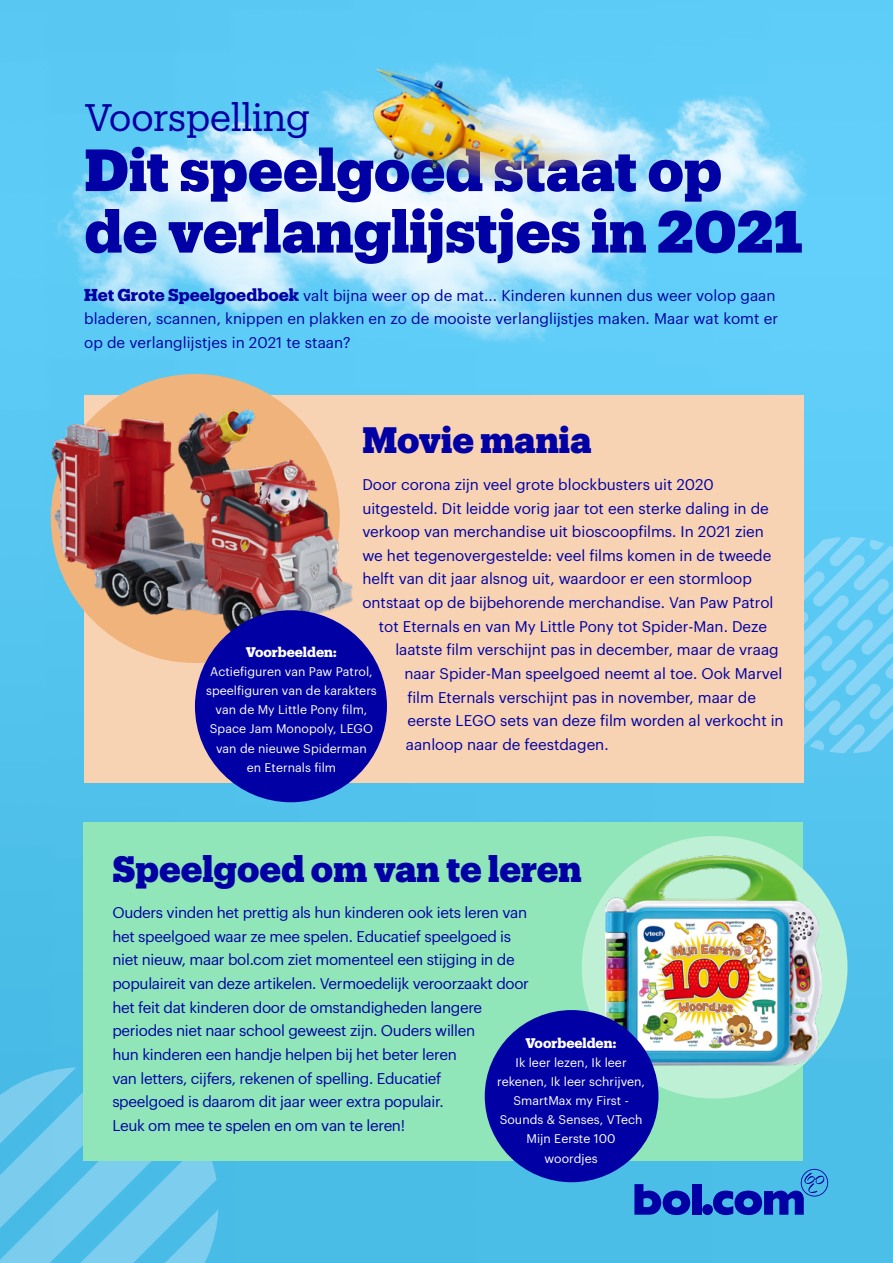
<style>
.page{position:relative;width:893px;height:1263px;background:#fff}
.page>*{position:absolute;margin:0;border:0;box-sizing:border-box;transform-origin:0 0}
.t1{font:900 58.2px/61.5px "Produkt";color:#0000a4}
.t2{font:37.5px "Produkt";color:#0000a4}
.t3{font:900 36px "Produkt";color:#0000a4}
.t4{font:15.15px/23.7px "Graphik";color:#0000a4}
.t5{font:15.15px/23.7px "Graphik";letter-spacing:-.02em;color:#0000a4}
.t6{font:700 13.65px "Produkt";color:#fff}
.t7{font:12.3px/19.2px "Graphik";letter-spacing:.005em;color:#fff;text-align:center}
.s1{font-family:"Produkt";font-weight:700;font-size:16.8px}
</style>
<div class="page">
<img style="left:0;top:0;width:893px;height:1263px">
<svg style="left:0;top:1067px;width:218px;height:196px;background:#68c6ea"></svg>
<svg style="left:804px;top:537px;width:89px;height:216px;background:#71cff4"></svg>
<div style="left:84px;top:395px;width:720px;height:388px;background:#f7d2b3"></div>
<div style="left:83px;top:822px;width:719px;height:339px;background:#90e6b8"></div>
<div style="left:51px;top:374px;width:289px;height:289px;background:#f1b37c;border-radius:50%"></div>
<div style="left:582px;top:836px;width:265px;height:262px;background:#bef0d5;border-radius:50%"></div>
<img style="left:51px;top:409px;width:302px;height:234px">
<img style="left:605px;top:855px;width:217px;height:214px">
<div style="left:485px;top:1010px;width:173px;height:172px;background:#0000a4;border-radius:50%"></div>
<img style="left:246px;top:64px;width:423px;height:165px">
<svg style="left:634px;top:1184px;width:56px;height:31px;background:#1d4bbe"></svg>
<div style="left:692px;top:1184px;width:9px;height:31px;background:#0000a4"></div>
<div style="left:702px;top:1204px;width:11px;height:11px;background:#0000a4;border-radius:50%"></div>
<svg style="left:713px;top:1169px;width:115px;height:46px;background:#3382d2"></svg>
<div style="left:195px;top:610px;width:192px;height:192px;background:#0000a4;border-radius:50%"></div>
<h2 class="t2" style="left:84px;top:92px;width:227px">Voorspelling</h2>
<h1 class="t1" style="left:84px;top:136px;width:720px">Dit speelgoed staat op de verlanglijstjes in 2021</h1>
<p class="t4" style="left:84px;top:282px;width:695px"><span class="s1">Het Grote Speelgoedboek</span> valt bijna weer op de mat... Kinderen kunnen dus weer volop gaan bladeren, scannen, knippen en plakken en zo de mooiste verlanglijstjes maken. Maar wat komt er op de verlanglijstjes in 2021 te staan?</p>
<h3 class="t3" style="left:362px;top:414px;width:231px">Movie mania</h3>
<p class="t4" style="left:362px;top:471px;width:353px">Door corona zijn veel grote blockbusters uit 2020</p>
<p class="t4" style="left:362px;top:495px;width:408px">uitgesteld. Dit leidde vorig jaar tot een sterke daling in de</p>
<p class="t4" style="left:362px;top:519px;width:403px">verkoop van merchandise uit bioscoopfilms. In 2021 zien</p>
<p class="t4" style="left:362px;top:542px;width:410px">we het tegenovergestelde: veel films komen in de tweede</p>
<p class="t4" style="left:362px;top:566px;width:391px">helft van dit jaar alsnog uit, waardoor er een stormloop</p>
<p class="t4" style="left:362px;top:589px;width:413px">ontstaat op de bijbehorende merchandise. Van Paw Patrol</p>
<p class="t4" style="left:379px;top:613px;width:390px">tot Eternals en van My Little Pony tot Spider-Man. Deze</p>
<p class="t4" style="left:395px;top:637px;width:385px">laatste film verschijnt pas in december, maar de vraag</p>
<p class="t4" style="left:404px;top:660px;width:379px">naar Spider-Man speelgoed neemt al toe. Ook Marvel</p>
<p class="t4" style="left:407px;top:684px;width:350px">film Eternals verschijnt pas in november, maar de</p>
<p class="t4" style="left:407px;top:708px;width:378px">eerste LEGO sets van deze film worden al verkocht in</p>
<p class="t4" style="left:406px;top:731px;width:204px">aanloop naar de feestdagen.</p>
<p class="t6" style="left:246px;top:642px;width:93px">Voorbeelden:</p>
<p class="t7" style="left:206px;top:661px;width:172px">Actiefiguren van Paw Patrol, speelfiguren van de karakters van de My Little Pony film,<br>Space Jam Monopoly, LEGO van de nieuwe Spiderman<br>en Eternals film</p>
<h3 class="t3" style="left:112px;top:843px;width:471px">Speelgoed om van te leren</h3>
<p class="t5" style="left:112px;top:899px;width:418px">Ouders vinden het prettig als hun kinderen ook iets leren van het speelgoed waar ze mee spelen. Educatief speelgoed is niet nieuw, maar bol.com ziet momenteel een stijging in de populaireit van deze artikelen. Vermoedelijk veroorzaakt door het feit dat kinderen door de omstandigheden langere periodes niet naar school geweest zijn. Ouders willen<br>hun kinderen een handje helpen bij het beter leren<br>van letters, cijfers, rekenen of spelling. Educatief<br>speelgoed is daarom dit jaar weer extra populair.<br>Leuk om mee te spelen en om van te leren!</p>
<p class="t6" style="left:525px;top:1033px;width:93px">Voorbeelden:</p>
<p class="t7" style="left:497px;top:1052px;width:149px">Ik leer lezen, Ik leer rekenen, Ik leer schrijven,<br>SmartMax my First -<br>Sounds &amp; Senses, VTech<br>Mijn Eerste 100<br>woordjes</p>
</div>
